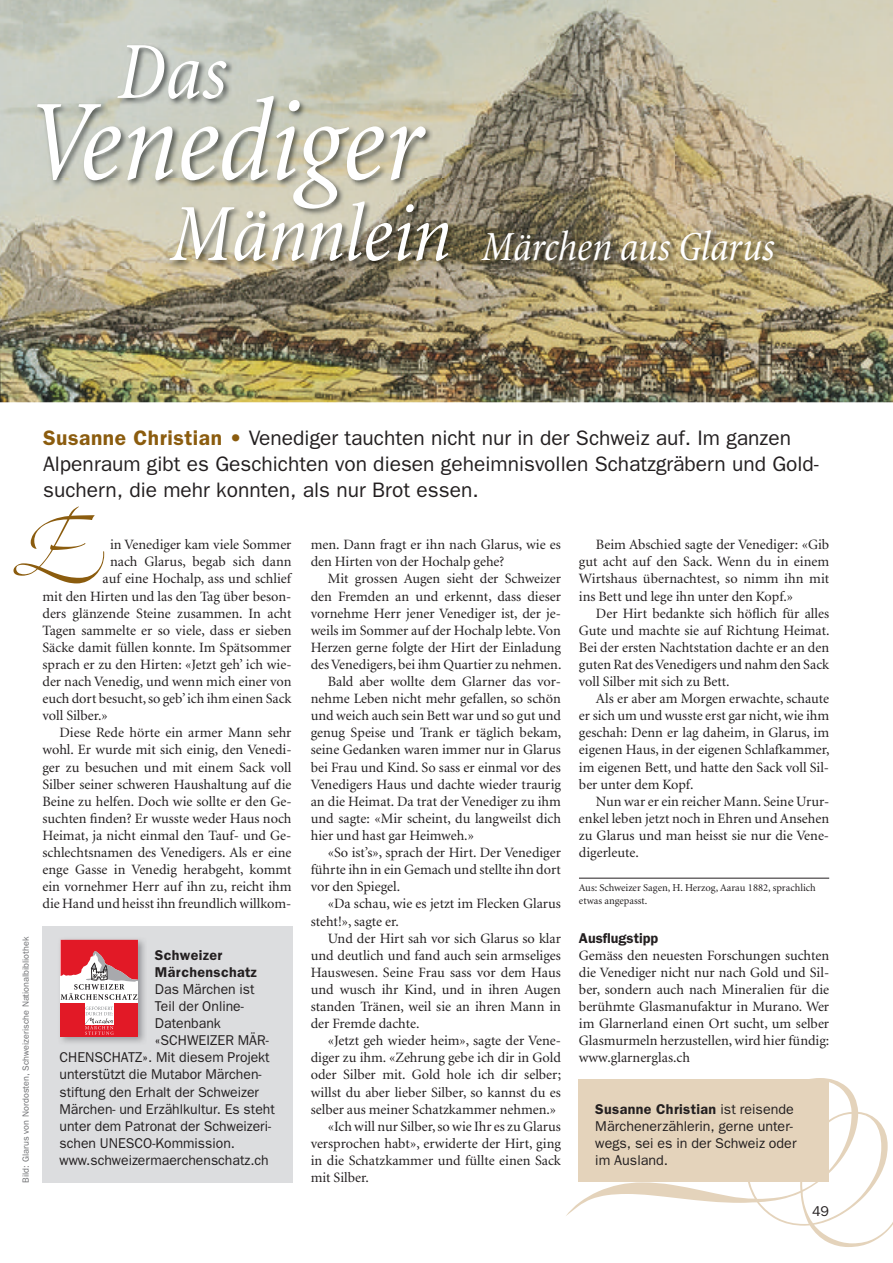
<style>
.page{position:relative;width:893px;height:1263px;background:#fff}
.page>*{position:absolute;margin:0;border:0;box-sizing:border-box;transform-origin:0 0}
.t1{font:italic condensed 117px "Minion";letter-spacing:-.01em;color:#fff}
.t2{font:italic condensed 82.5px "Minion";color:#fff}
.t3{font:italic condensed 42px "Minion";letter-spacing:-.005em;color:#fff}
.t4{font:21px/25.7px "Franklin Gothic";color:#231f20}
.t5{font:14.25px/17.1px "Minion";color:#231f20;text-align:justify}
.t6{font:14.25px/17.1px "Franklin Gothic";color:#231f20}
.t7{font:600 14.25px/17.1px "Franklin Gothic";letter-spacing:.025em;color:#231f20}
.t8{font:600 14.25px "Franklin Gothic";color:#231f20}
.t9{font:10.5px/12.8px "Minion";color:#231f20}
.t10{font:9px "Franklin Gothic";color:#6c6d70}
.s1{font-size:82.5px}
.s2{font-weight:600;color:#8b5c0e}
.s3{font-weight:600}
</style>
<div class="page">
<svg style="left:566px;top:1078px;width:327px;height:169px"></svg>
<img style="left:0;top:0;width:893px;height:402px">
<hr style="left:579px;top:878px;width:250px;height:1px;background:#231f20">
<img style="left:36px;top:44px;width:746px;height:224px">
<div style="left:578px;top:1079px;width:251px;height:103px;background:#e4d3bb"></div>
<svg style="left:13px;top:506px;width:91px;height:77px"></svg>
<div style="left:43px;top:926px;width:250px;height:257px;background:#dcdddf"></div>
<img style="left:60px;top:939px;width:85px;height:104px">
<div style="left:61px;top:1003px;width:77px;height:33px;background:#e21926"></div>
<div style="left:85px;top:1000px;width:29px;height:24px;background:#fff"></div>
<svg style="left:61px;top:940px;width:77px;height:60px;background:#d9797f"></svg>
<svg style="left:85px;top:1006px;width:29px;height:29px"></svg>
<h2 class="t2" style="left:117px;top:29px;width:111px">Das</h2>
<h1 class="t1" style="left:25px;top:81px;width:399px">Venediger</h1>
<h3 class="t3" style="left:170px;top:225px;width:606px"><span class="s1">Männlein</span> Märchen aus Glarus</h3>
<h3 class="t4" style="left:43px;top:425px;width:777px"><span class="s2">Susanne Christian •</span> Venediger tauchten nicht nur in der Schweiz auf. Im ganzen<br>Alpenraum gibt es Geschichten von diesen geheimnisvollen Schatzgräbern und Gold&shy;suchern, die mehr konnten, als nur Brot essen.</h3>
<p class="t10" style="left:21px;top:1183px;width:248px;rotate:-90deg">Bild: Glarus von Nordosten, Schweizerische Nationalbibliothek</p>
<p class="t5" style="left:110px;top:537px;width:183px">in Venediger kam viele Sommer</p>
<p class="t5" style="left:110px;top:554px;width:183px">nach Glarus, begab sich dann</p>
<p class="t5" style="left:103px;top:571px;width:190px">auf eine Hochalp, ass und schlief</p>
<p class="t5" style="left:43px;top:588px;width:250px">mit den Hirten und las den Tag über beson-</p>
<p class="t5" style="left:43px;top:605px;width:251px">ders glänzende Steine zusammen. In acht</p>
<p class="t5" style="left:43px;top:622px;width:250px">Tagen sammelte er so viele, dass er sieben</p>
<p class="t5" style="left:43px;top:639px;width:250px">Säcke damit füllen konnte. Im Spätsommer</p>
<p class="t5" style="left:43px;top:656px;width:251px">sprach er zu den Hirten: «Jetzt geh’ ich wie-</p>
<p class="t5" style="left:43px;top:673px;width:251px">der nach Venedig, und wenn mich einer von</p>
<p class="t5" style="left:43px;top:691px;width:251px">euch dort besucht, so geb’ ich ihm einen Sack</p>
<p class="t5" style="left:43px;top:708px;width:67px">voll Silber.»</p>
<p class="t5" style="left:60px;top:725px;width:233px">Diese Rede hörte ein armer Mann sehr</p>
<p class="t5" style="left:43px;top:742px;width:250px">wohl. Er wurde mit sich einig, den Venedi-</p>
<p class="t5" style="left:43px;top:759px;width:250px">ger zu besuchen und mit einem Sack voll</p>
<p class="t5" style="left:43px;top:776px;width:251px">Silber seiner schweren Haushaltung auf die</p>
<p class="t5" style="left:43px;top:793px;width:251px">Beine zu helfen. Doch wie sollte er den Ge-</p>
<p class="t5" style="left:43px;top:810px;width:251px">suchten finden? Er wusste weder Haus noch</p>
<p class="t5" style="left:43px;top:827px;width:250px">Heimat, ja nicht einmal den Tauf- und Ge-</p>
<p class="t5" style="left:43px;top:844px;width:251px">schlechtsnamen des Venedigers. Als er eine</p>
<p class="t5" style="left:43px;top:862px;width:251px">enge Gasse in Venedig herabgeht, kommt</p>
<p class="t5" style="left:43px;top:879px;width:250px">ein vornehmer Herr auf ihn zu, reicht ihm</p>
<p class="t5" style="left:43px;top:896px;width:250px">die Hand und heisst ihn freundlich willkom-</p>
<p class="t7" style="left:155px;top:946px;width:103px">Schweizer<br>Märchenschatz</p>
<p class="t6" style="left:155px;top:980px;width:101px">Das Märchen ist</p>
<p class="t6" style="left:155px;top:997px;width:90px">Teil der Online-</p>
<p class="t6" style="left:155px;top:1014px;width:67px">Datenbank</p>
<p class="t6" style="left:155px;top:1031px;width:115px">«SCHWEIZER MÄR-</p>
<p class="t6" style="left:60px;top:1049px;width:212px">CHENSCHATZ». Mit diesem Projekt</p>
<p class="t6" style="left:60px;top:1066px;width:204px">unterstützt die Mutabor Märchen-</p>
<p class="t6" style="left:60px;top:1083px;width:201px">stiftung den Erhalt der Schweizer</p>
<p class="t6" style="left:60px;top:1100px;width:217px">Märchen- und Erzählkultur. Es steht</p>
<p class="t6" style="left:60px;top:1117px;width:213px">unter dem Patronat der Schweizeri-</p>
<p class="t6" style="left:60px;top:1134px;width:177px">schen UNESCO-Kommission.</p>
<p class="t6" style="left:60px;top:1151px;width:211px">www.schweizermaerchenschatz.ch</p>
<p class="t5" style="left:311px;top:537px;width:252px">men. Dann fragt er ihn nach Glarus, wie es den Hirten von der Hochalp gehe?</p>
<p class="t5" style="left:328px;top:571px;width:235px">Mit grossen Augen sieht der Schweizer</p>
<p class="t5" style="left:311px;top:588px;width:252px">den Fremden an und erkennt, dass dieser</p>
<p class="t5" style="left:311px;top:605px;width:252px">vornehme Herr jener Venediger ist, der je-</p>
<p class="t5" style="left:311px;top:622px;width:252px">weils im Sommer auf der Hochalp lebte. Von</p>
<p class="t5" style="left:311px;top:639px;width:252px">Herzen gerne folgte der Hirt der Einladung</p>
<p class="t5" style="left:311px;top:656px;width:252px">des Venedigers, bei ihm Quartier zu nehmen.</p>
<p class="t5" style="left:328px;top:673px;width:235px">Bald aber wollte dem Glarner das vor-</p>
<p class="t5" style="left:311px;top:691px;width:252px">nehme Leben nicht mehr gefallen, so schön</p>
<p class="t5" style="left:311px;top:708px;width:252px">und weich auch sein Bett war und so gut und</p>
<p class="t5" style="left:311px;top:725px;width:252px">genug Speise und Trank er täglich bekam,</p>
<p class="t5" style="left:311px;top:742px;width:252px">seine Gedanken waren immer nur in Glarus</p>
<p class="t5" style="left:311px;top:759px;width:252px">bei Frau und Kind. So sass er einmal vor des</p>
<p class="t5" style="left:311px;top:776px;width:252px">Venedigers Haus und dachte wieder traurig</p>
<p class="t5" style="left:311px;top:793px;width:252px">an die Heimat. Da trat der Venediger zu ihm</p>
<p class="t5" style="left:311px;top:810px;width:252px">und sagte: «Mir scheint, du langweilst dich</p>
<p class="t5" style="left:311px;top:827px;width:165px">hier und hast gar Heimweh.»</p>
<p class="t5" style="left:328px;top:844px;width:235px">«So ist’s», sprach der Hirt. Der Venediger</p>
<p class="t5" style="left:311px;top:862px;width:252px">führte ihn in ein Gemach und stellte ihn dort</p>
<p class="t5" style="left:311px;top:879px;width:91px">vor den Spiegel.</p>
<p class="t5" style="left:328px;top:896px;width:235px">«Da schau, wie es jetzt im Flecken Glarus</p>
<p class="t5" style="left:311px;top:913px;width:90px">steht!», sagte er.</p>
<p class="t5" style="left:328px;top:930px;width:235px">Und der Hirt sah vor sich Glarus so klar</p>
<p class="t5" style="left:311px;top:947px;width:252px">und deutlich und fand auch sein armseliges</p>
<p class="t5" style="left:311px;top:964px;width:252px">Hauswesen. Seine Frau sass vor dem Haus</p>
<p class="t5" style="left:311px;top:981px;width:252px">und wusch ihr Kind, und in ihren Augen</p>
<p class="t5" style="left:311px;top:998px;width:252px">standen Tränen, weil sie an ihren Mann in</p>
<p class="t5" style="left:311px;top:1015px;width:110px">der Fremde dachte.</p>
<p class="t5" style="left:328px;top:1033px;width:235px">«Jetzt geh wieder heim», sagte der Vene-</p>
<p class="t5" style="left:311px;top:1050px;width:252px">diger zu ihm. «Zehrung gebe ich dir in Gold</p>
<p class="t5" style="left:311px;top:1067px;width:252px">oder Silber mit. Gold hole ich dir selber;</p>
<p class="t5" style="left:311px;top:1084px;width:252px">willst du aber lieber Silber, so kannst du es</p>
<p class="t5" style="left:311px;top:1101px;width:247px">selber aus meiner Schatzkammer nehmen.»</p>
<p class="t5" style="left:328px;top:1118px;width:235px">«Ich will nur Silber, so wie Ihr es zu Glarus</p>
<p class="t5" style="left:311px;top:1135px;width:252px">versprochen habt», erwiderte der Hirt, ging</p>
<p class="t5" style="left:311px;top:1152px;width:252px">in die Schatzkammer und füllte einen Sack</p>
<p class="t5" style="left:311px;top:1169px;width:60px">mit Silber.</p>
<p class="t5" style="left:579px;top:537px;width:252px;text-indent:17px">Beim Abschied sagte der Venediger: «Gib gut acht auf den Sack. Wenn du in einem Wirtshaus übernachtest, so nimm ihn mit ins Bett und lege ihn unter den Kopf.»</p>
<p class="t5" style="left:579px;top:605px;width:252px;text-indent:17px">Der Hirt bedankte sich höflich für alles Gute und machte sie auf Richtung Heimat.<br>Bei der ersten Nachtstation dachte er an den guten Rat des Venedigers und nahm den Sack voll Silber mit sich zu Bett.</p>
<p class="t5" style="left:579px;top:691px;width:252px;text-indent:17px">Als er aber am Morgen erwachte, schaute er sich um und wusste erst gar nicht, wie ihm geschah: Denn er lag daheim, in Glarus, im eigenen Haus, in der eigenen Schlafkammer, im eigenen Bett, und hatte den Sack voll Sil&shy;ber unter dem Kopf.</p>
<p class="t5" style="left:579px;top:793px;width:252px;text-indent:17px">Nun war er ein reicher Mann. Seine Urur&shy;enkel leben jetzt noch in Ehren und Ansehen zu Glarus und man heisst sie nur die Vene&shy;digerleute.</p>
<p class="t9" style="left:579px;top:882px;width:238px">Aus: Schweizer Sagen, H. Herzog, Aarau 1882, sprachlich etwas angepasst.</p>
<p class="t8" style="left:579px;top:929px;width:81px">Ausflugstipp</p>
<p class="t5" style="left:579px;top:947px;width:252px">Gemäss den neuesten Forschungen suchten die Venediger nicht nur nach Gold und Sil&shy;ber, sondern auch nach Mineralien für die berühmte Glasmanufaktur in Murano. Wer im Glarnerland einen Ort sucht, um selber Glasmurmeln herzustellen, wird hier fündig: www.glarnerglas.ch</p>
<p class="t6" style="left:595px;top:1100px;width:203px"><span class="s3">Susanne Christian</span> ist reisende<br>Märchenerzählerin, gerne unter&shy;wegs, sei es in der Schweiz oder im Ausland.</p>
<p class="t6" style="left:812px;top:1202px;width:19px">49</p>
</div>
